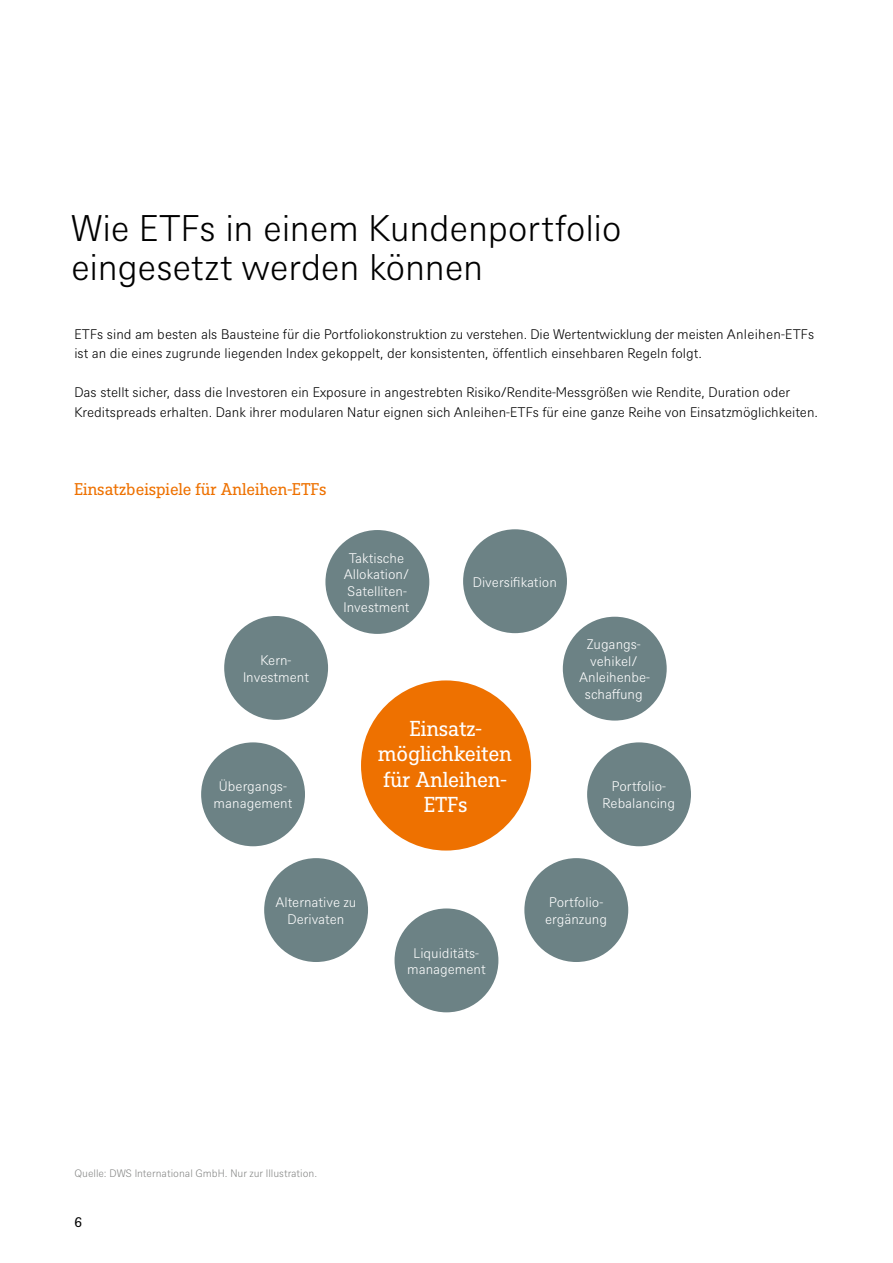
<style>
.page{position:relative;width:893px;height:1263px;background:#fff}
.page>*{position:absolute;margin:0;border:0;box-sizing:border-box;transform-origin:0 0}
.t1{font:300 36px/39px "DWS Sans";letter-spacing:-.01em;color:#000}
.t2{font:21px/25.2px "DWS Slab";color:#fff;text-align:center}
.t3{font:16.5px "DWS Slab";color:#ee7100}
.t4{font:300 13.5px/19.5px "DWS Sans";color:#000}
.t5{font:300 13.5px/16.5px "DWS Sans";color:#fff;text-align:center}
.t6{font:13.5px "DWS Sans";color:#000}
.t7{font:300 10.5px "DWS Sans";color:#868786}
</style>
<div class="page">
<div style="left:361px;top:680px;width:170px;height:170px;background:#ee7100;border-radius:50%"></div>
<div style="left:325px;top:530px;width:104px;height:104px;background:#6c8285;border-radius:50%"></div>
<div style="left:463px;top:529px;width:104px;height:104px;background:#6c8285;border-radius:50%"></div>
<div style="left:563px;top:617px;width:104px;height:103px;background:#6c8285;border-radius:50%"></div>
<div style="left:587px;top:742px;width:104px;height:104px;background:#6c8285;border-radius:50%"></div>
<div style="left:524px;top:858px;width:104px;height:104px;background:#6c8285;border-radius:50%"></div>
<div style="left:224px;top:616px;width:104px;height:104px;background:#6c8285;border-radius:50%"></div>
<div style="left:201px;top:742px;width:104px;height:104px;background:#6c8285;border-radius:50%"></div>
<div style="left:264px;top:858px;width:104px;height:104px;background:#6c8285;border-radius:50%"></div>
<div style="left:395px;top:908px;width:103px;height:104px;background:#6c8285;border-radius:50%"></div>
<h1 class="t1" style="left:71px;top:207px;width:552px">Wie ETFs in einem Kundenportfolio eingesetzt werden können</h1>
<p class="t4" style="left:74px;top:323px;width:741px">ETFs sind am besten als Bausteine für die Portfoliokonstruktion zu verstehen. Die Wertentwicklung der meisten Anleihen-ETFs ist an die eines zugrunde liegenden Index gekoppelt, der konsistenten, öffentlich einsehbaren Regeln folgt.</p>
<p class="t4" style="left:74px;top:382px;width:745px">Das stellt sicher, dass die Investoren ein Exposure in angestrebten Risiko/Rendite-Messgrößen wie Rendite, Duration oder<br>Kreditspreads erhalten. Dank ihrer modularen Natur eignen sich Anleihen-ETFs für eine ganze Reihe von Einsatzmöglichkeiten.</p>
<p class="t3" style="left:74px;top:477px;width:254px">Einsatzbeispiele für Anleihen-ETFs</p>
<p class="t5" style="left:243px;top:651px;width:67px">Kern-<br>Investment</p>
<p class="t5" style="left:214px;top:778px;width:80px">Übergangs&shy;management</p>
<p class="t5" style="left:344px;top:549px;width:67px">Taktische<br>Allokation/<br>Satelliten-<br>Investment</p>
<p class="t5" style="left:473px;top:573px;width:86px">Diversifikation</p>
<h2 class="t2" style="left:378px;top:715px;width:135px">Einsatz&shy;möglichkeiten für Anleihen-<br>ETFs</h2>
<p class="t5" style="left:579px;top:635px;width:72px">Zugangs&shy;vehikel/<br>Anleihenbe&shy;schaffung</p>
<p class="t5" style="left:603px;top:778px;width:74px">Portfolio-<br>Rebalancing</p>
<p class="t5" style="left:275px;top:893px;width:83px">Alternative zu<br>Derivaten</p>
<p class="t5" style="left:407px;top:944px;width:80px">Liquiditäts&shy;management</p>
<p class="t5" style="left:545px;top:893px;width:63px;text-align:left">Portfolio&shy;ergänzung</p>
<p class="t7" style="left:74px;top:1166px;width:244px">Quelle: DWS International GmbH. Nur zur Illustration.</p>
<p class="t6" style="left:74px;top:1213px;width:9px">6</p>
</div>
